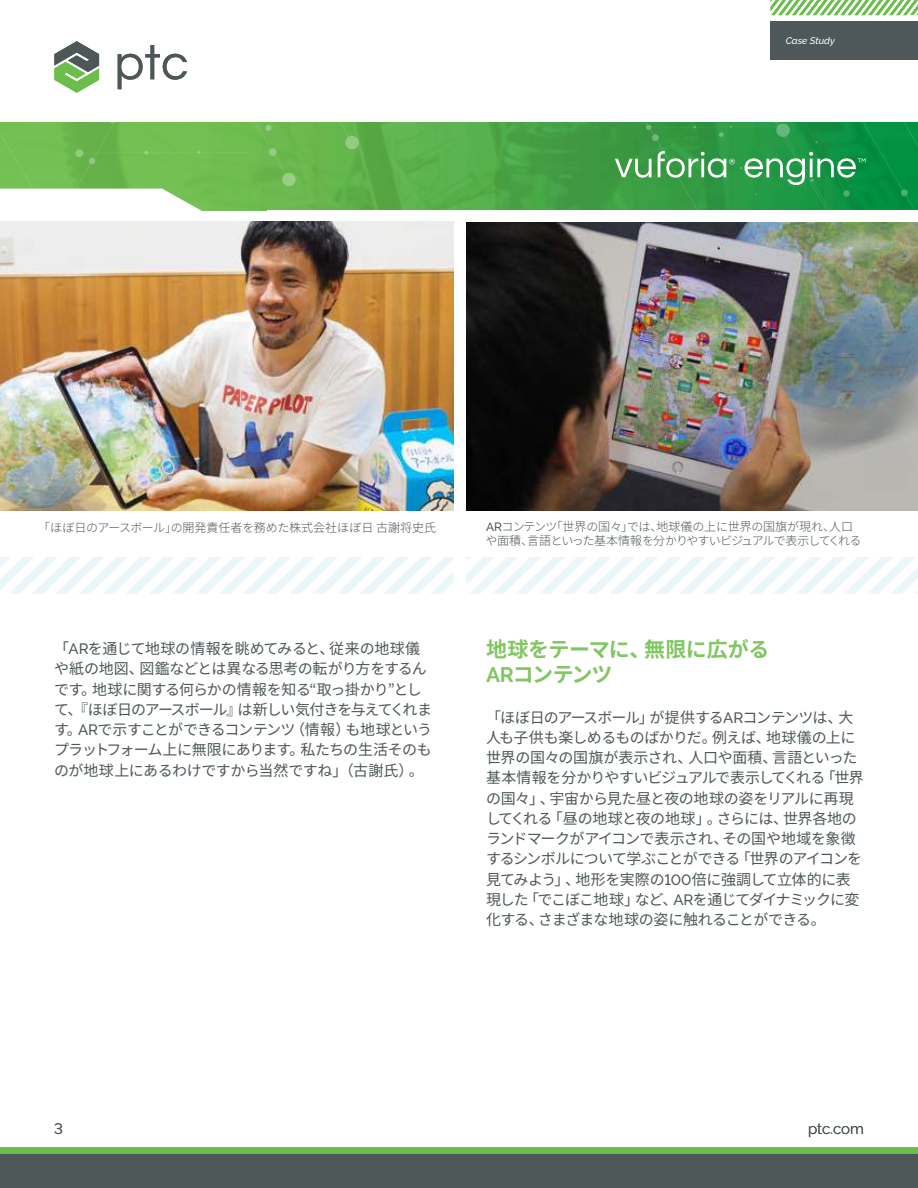
<style>
.page{position:relative;width:918px;height:1188px;background:#fff}
.page>*{position:absolute;margin:0;border:0;box-sizing:border-box;transform-origin:0 0}
.t1{font:700 21px/25.2px "Noto Sans CJ Kjp";letter-spacing:-.02em;color:#82c663}
.t2{font:15px/20.2px "Noto Sans CJ Kjp";letter-spacing:-.04em;color:#4e5758}
.t3{font:15px "PTC Raleway";letter-spacing:-.005em;color:#4e5758}
.t4{font:300 12px/14.4px "Noto Sans CJ Kjp";letter-spacing:-.02em;color:#4e5758}
.t5{font:300 12px "Noto Sans CJ Kjp";color:#4e5758}
.t6{font:italic 500 9.6px "PTC Raleway";color:#fff}
.s1{font-family:"PTC Raleway";font-weight:500}
.s2{font-family:"PTC Raleway"}
</style>
<div class="page">
<img style="left:360px;top:122px;width:246px;height:88px">
<svg style="left:0;top:557px;width:454px;height:37px"></svg>
<svg style="left:466px;top:557px;width:452px;height:37px"></svg>
<div style="left:770px;top:21px;width:148px;height:39px;background:#4e5759"></div>
<svg style="left:771px;top:0;width:147px;height:15px"></svg>
<div style="left:0;top:1154px;width:918px;height:34px;background:#4e5758"></div>
<div style="left:0;top:1147px;width:918px;height:7px;background:#6cbe4c"></div>
<svg style="left:0;top:41px;width:360px;height:181px"></svg>
<svg style="left:606px;top:122px;width:312px;height:101px"></svg>
<img style="left:0;top:222px;width:454px;height:289px">
<img style="left:466px;top:223px;width:452px;height:288px">
<p class="t6" style="left:786px;top:35px;width:51px">Case Study</p>
<p class="t5" style="left:38px;top:521px;width:399px">「ほぼ日のアースボール」の開発責任者を務めた株式会社ほぼ日 古謝将史氏</p>
<p class="t4" style="left:486px;top:519px;width:377px"><span class="s1">AR</span>コンテンツ「世界の国々」では、地球儀の上に世界の国旗が現れ、人口や面積、言語といった基本情報を分かりやすいビジュアルで表示してくれる</p>
<p class="t2" style="left:54px;top:639px;width:380px">「<span class="s1">AR</span>を通じて地球の情報を眺めてみると、従来の地球儀や紙の地図、図鑑などとは異なる思考の転がり方をするんです。地球に関する何らかの情報を知る“取っ掛かり”として、『ほぼ日のアースボール』は新しい気付きを与えてくれます。<span class="s1">AR</span>で示すことができるコンテンツ（情報）も地球というプラットフォーム上に無限にあります。私たちの生活そのものが地球上にあるわけですから当然ですね」（古謝氏）。</p>
<h1 class="t1" style="left:486px;top:637px;width:285px">地球をテーマに、無限に広がる<br><span class="s2">AR</span>コンテンツ</h1>
<p class="t2" style="left:486px;top:707px;width:379px">「ほぼ日のアースボール」が提供する<span class="s1">AR</span>コンテンツは、大人も子供も楽しめるものばかりだ。例えば、地球儀の上に世界の国々の国旗が表示され、人口や面積、言語といった基本情報を分かりやすいビジュアルで表示してくれる「世界の国々」、宇宙から見た昼と夜の地球の姿をリアルに再現してくれる「昼の地球と夜の地球」。さらには、世界各地のランドマークがアイコンで表示され、その国や地域を象徴するシンボルについて学ぶことができる「世界のアイコンを見てみよう」、地形を実際の<span class="s1">100</span>倍に強調して立体的に表現した「でこぼこ地球」など、<span class="s1">AR</span>を通じてダイナミックに変化する、さまざまな地球の姿に触れることができる。</p>
<p class="t3" style="left:54px;top:1120px;width:10px">3</p>
<p class="t3" style="left:808px;top:1120px;width:57px">ptc.com</p>
</div>
